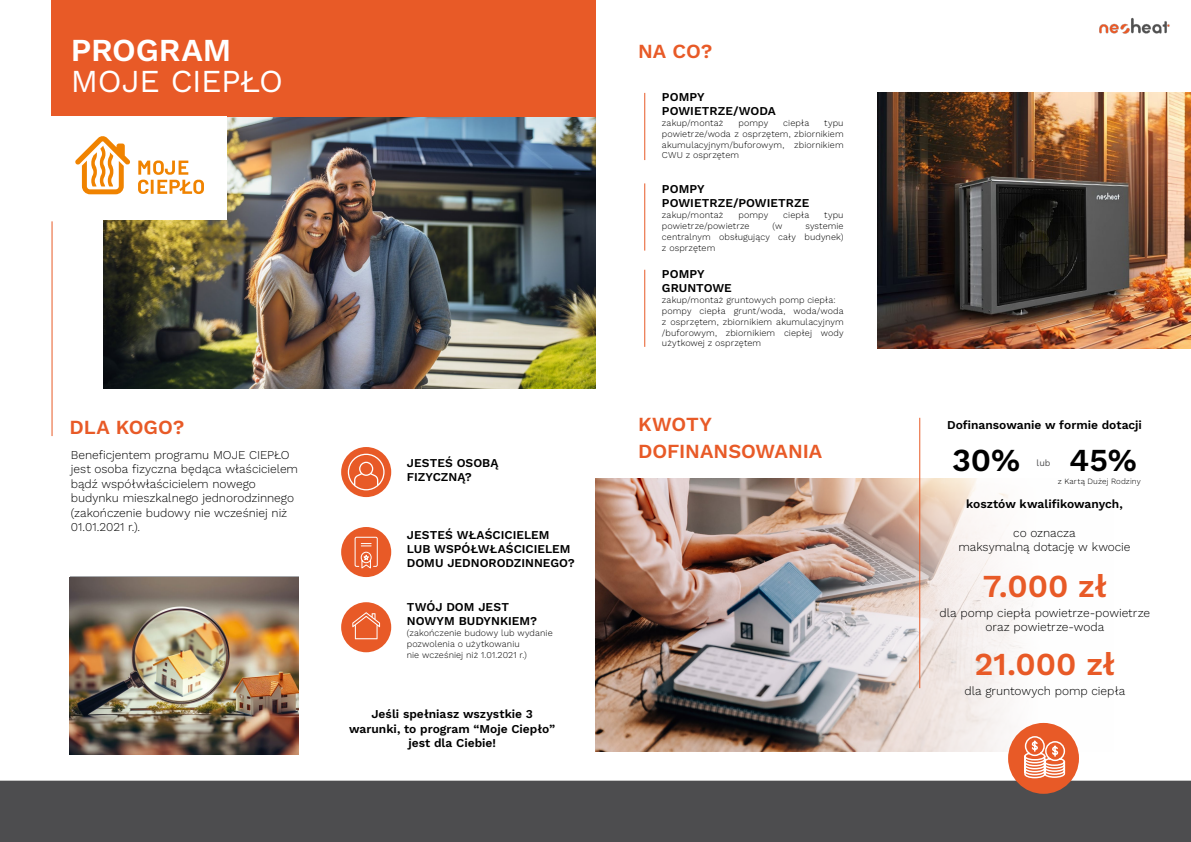
<style>
.page{position:relative;width:1191px;height:842px;background:#fff}
.page>*{position:absolute;margin:0;border:0;box-sizing:border-box;transform-origin:0 0}
.t1{font:600 32px "Work Sans";color:#e85a27}
.t2{font:32px "Work Sans";letter-spacing:-.015em;color:#fff}
.t3{font:600 32px "Work Sans";letter-spacing:-.005em;color:#fff}
.t4{font:600 32px "Work Sans";color:#000}
.t5{font:600 20px/26.3px "Work Sans";letter-spacing:-.005em;color:#e85a27}
.t6{font:300 12px/14.4px "Work Sans";letter-spacing:-.005em;color:#000;text-align:center}
.t7{font:600 12px/14.4px "Work Sans";color:#000}
.t8{font:300 9px/10.8px "Work Sans";letter-spacing:.01em;color:#000}
.t9{font:9px "Work Sans";color:#4d4d4f}
.t10{font:300 8px "Work Sans";letter-spacing:.01em;color:#000}
</style>
<div class="page">
<div style="left:0;top:780px;width:1191px;height:62px;background:#4d4d4f"></div>
<img style="left:1099px;top:17px;width:71px;height:17px">
<img style="left:103px;top:116px;width:492px;height:272px">
<div style="left:341px;top:447px;width:50px;height:50px;background:#e85a27;border-radius:50%"></div>
<div style="left:341px;top:527px;width:50px;height:50px;background:#e85a27;border-radius:50%"></div>
<div style="left:341px;top:602px;width:50px;height:50px;background:#e85a27;border-radius:50%"></div>
<svg style="left:352px;top:612px;width:28px;height:27px"></svg>
<div style="left:354px;top:537px;width:24px;height:30px;border:1px solid #fff;border-radius:2px"></div>
<svg style="left:360px;top:543px;width:12px;height:26px"></svg>
<svg style="left:348px;top:454px;width:36px;height:36px"></svg>
<div style="left:51px;top:0;width:544px;height:116px;background:#e85a27"></div>
<hr style="left:52px;top:221px;width:1px;height:215px;background:#e85a27">
<div style="left:51px;top:116px;width:176px;height:104px;background:#fff"></div>
<svg style="left:138px;top:160px;width:66px;height:34px"></svg>
<svg style="left:75px;top:136px;width:55px;height:58px"></svg>
<img style="left:70px;top:577px;width:228px;height:177px">
<img style="left:595px;top:478px;width:484px;height:274px">
<img style="left:877px;top:93px;width:314px;height:256px">
<hr style="left:644px;top:93px;width:1px;height:67px;background:#e85a27">
<hr style="left:644px;top:183px;width:1px;height:68px;background:#e85a27">
<hr style="left:644px;top:270px;width:1px;height:77px;background:#e85a27">
<hr style="left:919px;top:418px;width:1px;height:270px;background:#e85a27">
<div style="left:1008px;top:723px;width:71px;height:71px;background:#e85a27;border-radius:50%"></div>
<svg style="left:1024px;top:736px;width:41px;height:43px"></svg>
<h1 class="t3" style="left:71px;top:26px;width:162px">PROGRAM</h1>
<h1 class="t2" style="left:71px;top:57px;width:214px">MOJE CIEPŁO</h1>
<h2 class="t5" style="left:69px;top:413px;width:116px">DLA KOGO?</h2>
<h3 class="t6" style="left:71px;top:447px;width:229px;text-align:left">Beneficjentem programu MOJE CIEPŁO jest osoba fizyczna będąca właścicielem bądź współwłaścicielem nowego budynku mieszkalnego jednorodzinnego (zakończenie budowy nie wcześniej niż 01.01.2021 r.).</h3>
<h3 class="t7" style="left:407px;top:455px;width:93px">JESTEŚ OSOBĄ<br>FIZYCZNĄ?</h3>
<h3 class="t7" style="left:407px;top:527px;width:170px">JESTEŚ WŁAŚCICIELEM<br>LUB WSPÓŁWŁAŚCICIELEM<br>DOMU JEDNORODZINNEGO?</h3>
<h3 class="t7" style="left:407px;top:599px;width:132px">TWÓJ DOM JEST<br>NOWYM BUDYNKIEM?</h3>
<p class="t8" style="left:407px;top:627px;width:147px">(zakończenie budowy lub wydanie pozwolenia o użytkowaniu<br>nie wcześniej niż 1.01.2021 r.)</p>
<h3 class="t7" style="left:349px;top:706px;width:208px;text-align:center">Jeśli spełniasz wszystkie 3 warunki, to program “Moje Ciepło” jest dla Ciebie!</h3>
<h2 class="t5" style="left:638px;top:38px;width:76px">NA CO?</h2>
<h3 class="t7" style="left:662px;top:89px;width:115px">POMPY<br>POWIETRZE/WODA</h3>
<p class="t8" style="left:662px;top:117px;width:63px">zakup/montaż</p>
<p class="t8" style="left:738px;top:117px;width:31px">pompy</p>
<p class="t8" style="left:783px;top:117px;width:27px">ciepła</p>
<p class="t8" style="left:662px;top:117px;width:183px;text-align:justify;text-indent:162px">typu powietrze/woda z osprzętem, zbiornikiem akumulacyjnym/buforowym, zbiornikiem CWU z osprzętem</p>
<h3 class="t7" style="left:662px;top:181px;width:149px">POMPY<br>POWIETRZE/POWIETRZE</h3>
<p class="t8" style="left:662px;top:209px;width:63px">zakup/montaż</p>
<p class="t8" style="left:738px;top:209px;width:31px">pompy</p>
<p class="t8" style="left:783px;top:209px;width:27px">ciepła</p>
<p class="t8" style="left:824px;top:209px;width:21px">typu</p>
<p class="t8" style="left:662px;top:220px;width:89px">powietrze/powietrze</p>
<p class="t8" style="left:772px;top:220px;width:11px">(w</p>
<p class="t8" style="left:662px;top:220px;width:183px;text-align:justify;text-indent:143px">systemie centralnym obsługujący cały budynek) z osprzętem</p>
<h3 class="t7" style="left:662px;top:266px;width:71px">POMPY<br>GRUNTOWE</h3>
<p class="t8" style="left:662px;top:294px;width:183px">zakup/montaż gruntowych pomp ciepła: pompy ciepła grunt/woda, woda/woda z osprzętem, zbiornikiem akumulacyjnym /buforowym, zbiornikiem ciepłej wody użytkowej z osprzętem</p>
<h2 class="t5" style="left:638px;top:411px;width:186px">KWOTY<br>DOFINANSOWANIA</h2>
<h3 class="t7" style="left:947px;top:417px;width:196px">Dofinansowanie w formie dotacji</h3>
<h1 class="t4" style="left:952px;top:436px;width:70px">30%</h1>
<p class="t9" style="left:1036px;top:456px;width:16px">lub</p>
<h1 class="t4" style="left:1069px;top:436px;width:69px">45%</h1>
<h3 class="t7" style="left:966px;top:496px;width:158px">kosztów kwalifikowanych,</h3>
<h3 class="t6" style="left:958px;top:525px;width:174px">co oznacza<br>maksymalną dotację w kwocie</h3>
<h1 class="t1" style="left:982px;top:562px;width:126px">7.000 zł</h1>
<h3 class="t6" style="left:939px;top:605px;width:212px">dla pomp ciepła powietrze-powietrze oraz powietrze-woda</h3>
<h1 class="t1" style="left:974px;top:640px;width:142px">21.000 zł</h1>
<h3 class="t6" style="left:964px;top:684px;width:162px">dla gruntowych pomp ciepła</h3>
<p class="t10" style="left:1057px;top:475px;width:84px">z Kartą Dużej Rodziny</p>
</div>
